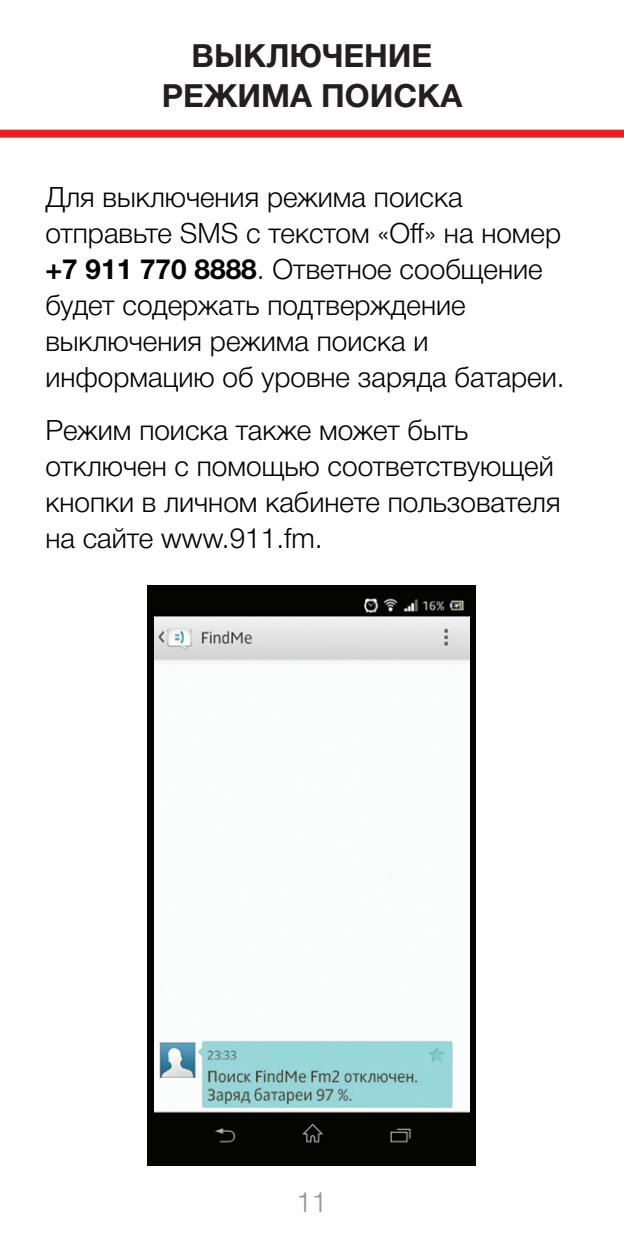
<style>
.page{position:relative;width:624px;height:1248px;background:#fff}
.page>*{position:absolute;margin:0;border:0;box-sizing:border-box;transform-origin:0 0}
.Подзаголовок{font:700 32px/40px "Helvetica Neue Cyr";color:#231f20;text-align:center}
.текст_гармошка{font:300 28px/36px "Helvetica Neue Cyr";color:#000}
.t1{font:300 28px "Helvetica Neue Cyr";color:#939598}
.s1{font-weight:700}
</style>
<div class="page">
<div style="left:0;top:130px;width:624px;height:8px;background:#ee1d23"></div>
<div style="left:147px;top:586px;width:329px;height:579px;background:#040503"></div>
<img style="left:155px;top:598px;width:314px;height:545px">
<p class="Подзаголовок" style="left:162px;top:35px;width:302px">ВЫКЛЮЧЕНИЕ<br>РЕЖИМА ПОИСКА</p>
<p class="текст_гармошка" style="left:45px;top:179px;width:520px">Для выключения режима поиска отправьте SMS с текстом «Off» на номер <span class="s1">+7 911 770 8888</span>. Ответное сообщение будет содержать подтверждение выключения режима поиска и информацию об уровне заряда батареи.</p>
<p class="текст_гармошка" style="left:45px;top:412px;width:516px">Режим поиска также может быть отключен с помощью соответствующей кнопки в личном кабинете пользователя на сайте www.911.fm.</p>
<p class="t1" style="left:296px;top:1186px;width:33px">11</p>
</div>
